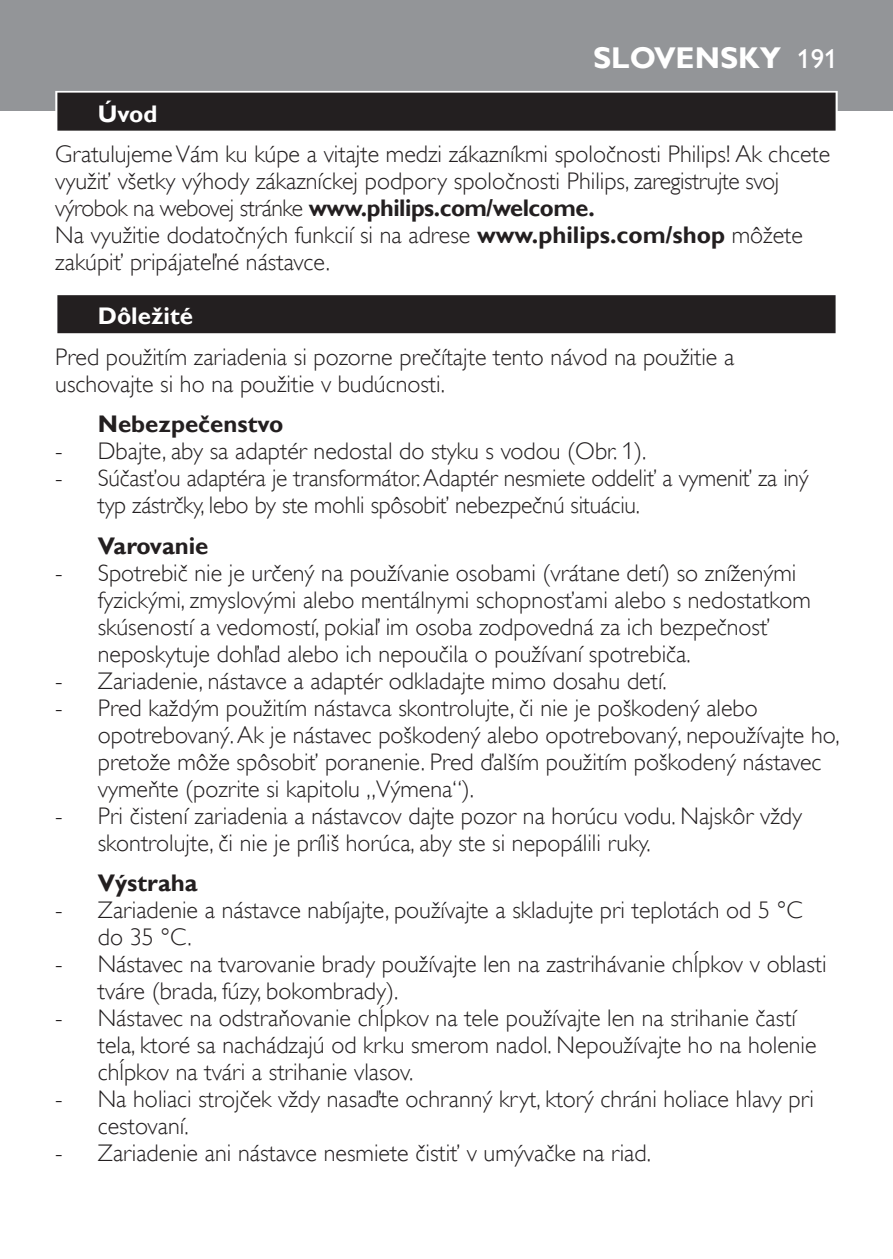
<style>
.page{position:relative;width:893px;height:1259px;background:#fff}
.page>*{position:absolute;margin:0;border:0;box-sizing:border-box;transform-origin:0 0}
.t1{font:700 30px "Gill Sans Alt One WGL";color:#fff}
.t2{font:27px "Gill Sans Alt One WGL";color:#fff}
.t3{font:24px/27px "Gill Sans Alt One WGL Light";color:#231f20}
.t4{font:700 24px "Gill Sans Alt One WGL";letter-spacing:-.02em;color:#231f20}
.t5{font:700 24px "Gill Sans Alt One WGL";color:#fff}
.s1{font-family:"Gill Sans Alt One WGL Light";font-weight:400}
.s2{font-family:"Gill Sans Alt One WGL";font-weight:700}
</style>
<div class="page">
<div style="left:0;top:0;width:893px;height:111px;background:#939598"></div>
<div style="left:55px;top:91px;width:783px;height:42px;background:linear-gradient(to right,#fff,#fff)"></div>
<div style="left:57px;top:93px;width:779px;height:38px;background:#231f20"></div>
<div style="left:55px;top:293px;width:783px;height:43px;background:linear-gradient(to right,#cfcece,#cfcece)"></div>
<div style="left:57px;top:295px;width:779px;height:38px;background:#231f20"></div>
<p class="t1" style="left:593px;top:37px;width:183px">Slovensky</p>
<p class="t2" style="left:797px;top:40px;width:42px">191</p>
<p class="t5" style="left:98px;top:97px;width:61px">Úvod</p>
<p class="t3" style="left:55px;top:141px;width:777px">Gratulujeme Vám ku kúpe a vitajte medzi zákazníkmi spoločnosti Philips! Ak chcete využiť všetky výhody zákazníckej podpory spoločnosti Philips, zaregistrujte svoj</p>
<p class="t4" style="left:55px;top:191px;width:541px"><span class="s1">výrobok na webovej stránke</span> www.philips.com/welcome.</p>
<p class="t3" style="left:55px;top:222px;width:749px">Na využitie dodatočných funkcií si na adrese <span class="s2">www.philips.com/shop</span> môžete zakúpiť pripájateľné nástavce.</p>
<p class="t5" style="left:98px;top:299px;width:97px">Dôležité</p>
<p class="t3" style="left:55px;top:343px;width:680px">Pred použitím zariadenia si pozorne prečítajte tento návod na použitie a uschovajte si ho na použitie v budúcnosti.</p>
<p class="t4" style="left:98px;top:407px;width:187px">Nebezpečenstvo</p>
<p class="t3" style="left:55px;top:438px;width:593px">- Dbajte, aby sa adaptér nedostal do styku s vodou (Obr. 1).</p>
<p class="t3" style="left:98px;top:465px;width:712px;text-indent:-43px">- Súčasťou adaptéra je transformátor. Adaptér nesmiete oddeliť a vymeniť za iný typ zástrčky, lebo by ste mohli spôsobiť nebezpečnú situáciu.</p>
<p class="t4" style="left:98px;top:529px;width:112px">Varovanie</p>
<p class="t3" style="left:98px;top:559px;width:715px;text-indent:-43px">- Spotrebič nie je určený na používanie osobami (vrátane detí) so zníženými fyzickými, zmyslovými alebo mentálnymi schopnosťami alebo s nedostatkom skúseností a vedomostí, pokiaľ im osoba zodpovedná za ich bezpečnosť neposkytuje dohľad alebo ich nepoučila o používaní spotrebiča.</p>
<p class="t3" style="left:55px;top:667px;width:613px">- Zariadenie, nástavce a adaptér odkladajte mimo dosahu detí.</p>
<p class="t3" style="left:98px;top:694px;width:743px;text-indent:-43px">- Pred každým použitím nástavca skontrolujte, či nie je poškodený alebo opotrebovaný. Ak je nástavec poškodený alebo opotrebovaný, nepoužívajte ho, pretože môže spôsobiť poranenie. Pred ďalším použitím poškodený nástavec vymeňte (pozrite si kapitolu „Výmena“).</p>
<p class="t3" style="left:98px;top:802px;width:706px;text-indent:-43px">- Pri čistení zariadenia a nástavcov dajte pozor na horúcu vodu. Najskôr vždy skontrolujte, či nie je príliš horúca, aby ste si nepopálili ruky.</p>
<p class="t4" style="left:98px;top:866px;width:101px">Výstraha</p>
<p class="t3" style="left:98px;top:897px;width:706px;text-indent:-43px">- Zariadenie a nástavce nabíjajte, používajte a skladujte pri teplotách od 5 °C do 35 °C.</p>
<p class="t3" style="left:98px;top:951px;width:730px;text-indent:-43px">- Nástavec na tvarovanie brady používajte len na zastrihávanie chĺpkov v oblasti tváre (brada, fúzy, bokombrady).</p>
<p class="t3" style="left:98px;top:1005px;width:720px;text-indent:-43px">- Nástavec na odstraňovanie chĺpkov na tele používajte len na strihanie častí tela, ktoré sa nachádzajú od krku smerom nadol. Nepoužívajte ho na holenie chĺpkov na tvári a strihanie vlasov.</p>
<p class="t3" style="left:98px;top:1086px;width:718px;text-indent:-43px">- Na holiaci strojček vždy nasaďte ochranný kryt, ktorý chráni holiace hlavy pri cestovaní.</p>
<p class="t3" style="left:55px;top:1140px;width:597px">- Zariadenie ani nástavce nesmiete čistiť v umývačke na riad.</p>
</div>
